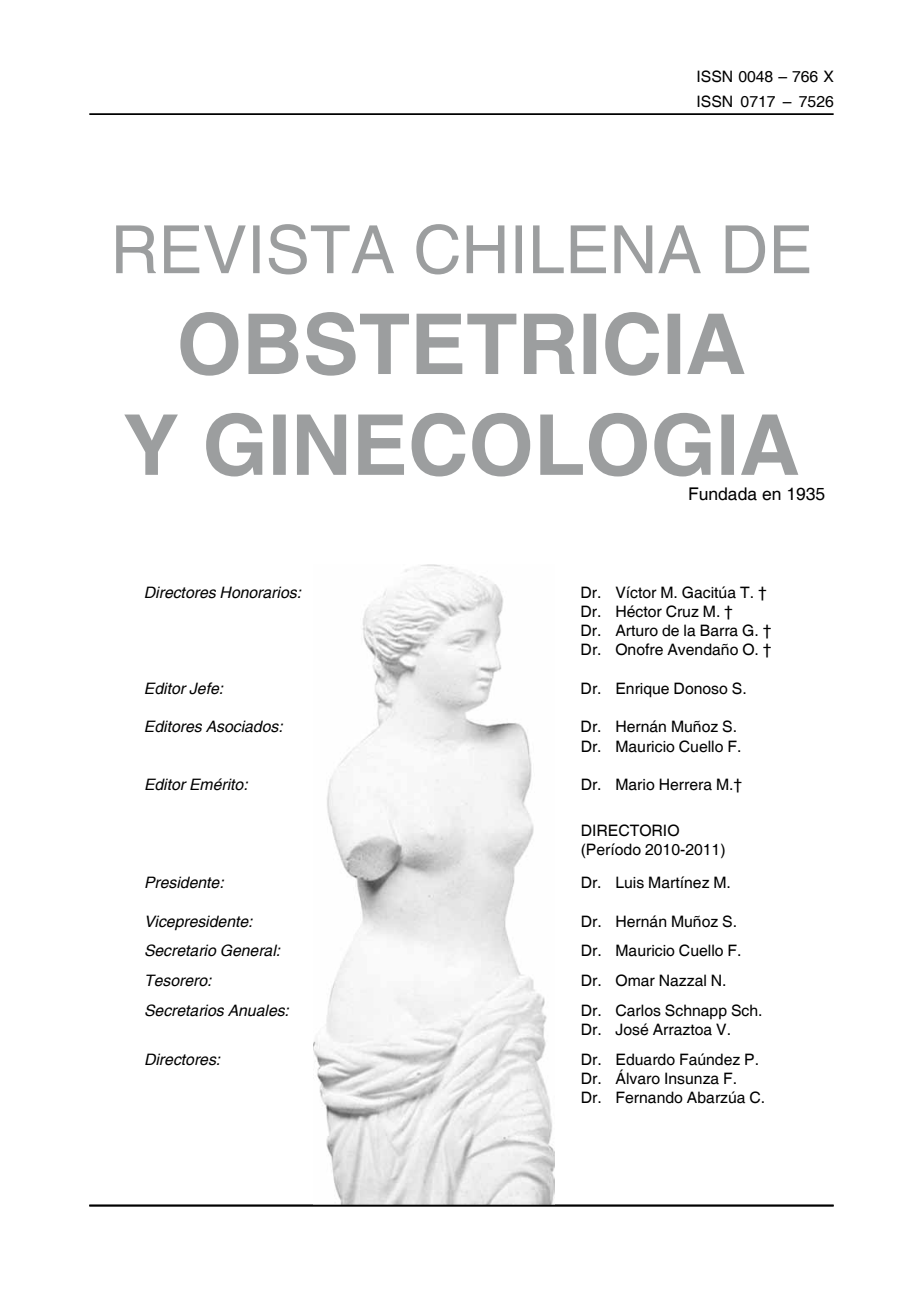
<style>
.page{position:relative;width:918px;height:1315px;background:#fff}
.page>*{position:absolute;margin:0;border:0;box-sizing:border-box;transform-origin:0 0}
.t1{font:700 84px/100.8px "Helvetica";color:#9c9e9f;text-align:center}
.t2{font:66.5px "Helvetica";color:#9c9e9f}
.t3{font:17.5px "Helvetica";color:#000}
.t4{font:15.75px/19.2px "Helvetica";color:#000}
.t5{font:italic 15.75px "Helvetica";color:#000}
</style>
<div class="page">
<hr style="left:89px;top:113px;width:744px;height:2px;background:#000">
<img style="left:313px;top:564px;width:241px;height:640px">
<hr style="left:89px;top:1204px;width:744px;height:2px;background:#000">
<p class="t4" style="left:696px;top:64px;width:139px;line-height:25.2px">ISSN 0048 – 766 X<br>ISSN 0717 – 7526</p>
<h2 class="t2" style="left:110px;top:211px;width:704px">REVISTA CHILENA DE</h2>
<h1 class="t1" style="left:123px;top:298px;width:678px">OBSTETRICIA<br>Y GINECOLOGIA</h1>
<p class="t3" style="left:688px;top:484px;width:139px">Fundada en 1935</p>
<p class="t5" style="left:144px;top:583px;width:159px">Directores Honorarios:</p>
<p class="t4" style="left:580px;top:583px;width:193px">Dr. Víctor M. Gacitúa T. †<br>Dr. Héctor Cruz M. †<br>Dr. Arturo de la Barra G. †<br>Dr. Onofre Avendaño O. †</p>
<p class="t5" style="left:144px;top:679px;width:81px">Editor Jefe:</p>
<p class="t4" style="left:580px;top:679px;width:168px">Dr. Enrique Donoso S.</p>
<p class="t5" style="left:144px;top:717px;width:140px">Editores Asociados:</p>
<p class="t4" style="left:580px;top:718px;width:162px">Dr. Hernán Muñoz S.<br>Dr. Mauricio Cuello F.</p>
<p class="t5" style="left:144px;top:775px;width:105px">Editor Emérito:</p>
<p class="t4" style="left:581px;top:775px;width:163px">Dr. Mario Herrera M.†</p>
<p class="t4" style="left:581px;top:821px;width:146px">DIRECTORIO (Período 2010-2011)</p>
<p class="t5" style="left:144px;top:873px;width:81px">Presidente:</p>
<p class="t4" style="left:581px;top:873px;width:152px">Dr. Luis Martínez M.</p>
<p class="t5" style="left:144px;top:912px;width:110px">Vicepresidente:</p>
<p class="t4" style="left:581px;top:912px;width:158px">Dr. Hernán Muñoz S.</p>
<p class="t5" style="left:144px;top:941px;width:138px">Secretario General:</p>
<p class="t4" style="left:581px;top:941px;width:162px">Dr. Mauricio Cuello F.</p>
<p class="t5" style="left:144px;top:971px;width:69px">Tesorero:</p>
<p class="t4" style="left:581px;top:971px;width:147px">Dr. Omar Nazzal N.</p>
<p class="t5" style="left:144px;top:1001px;width:146px">Secretarios Anuales:</p>
<p class="t4" style="left:581px;top:1001px;width:183px">Dr. Carlos Schnapp Sch.<br>Dr. José Arraztoa V.</p>
<p class="t5" style="left:144px;top:1050px;width:78px">Directores:</p>
<p class="t4" style="left:581px;top:1050px;width:186px">Dr. Eduardo Faúndez P.<br>Dr. Álvaro Insunza F.<br>Dr. Fernando Abarzúa C.</p>
</div>
